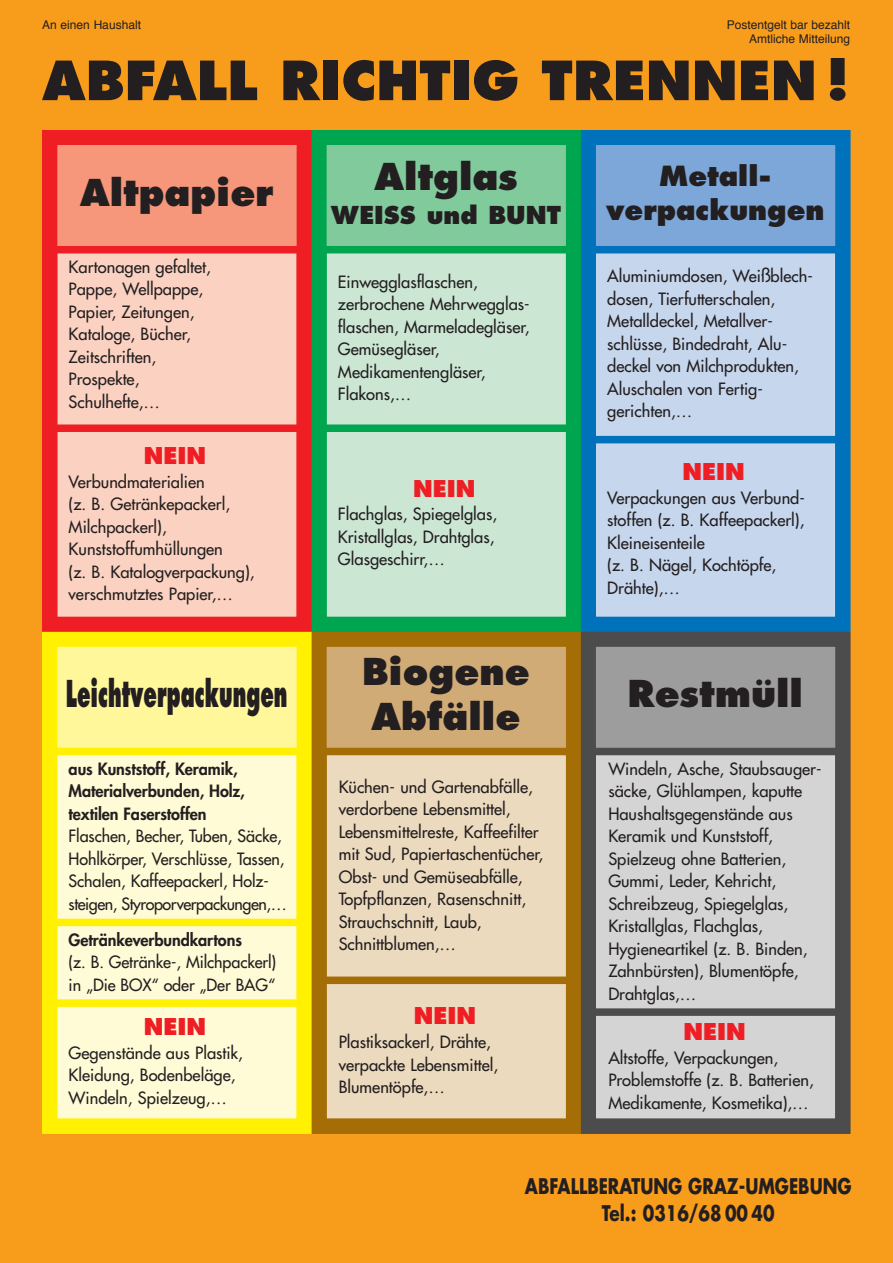
<style>
.page{position:relative;width:893px;height:1263px;background:#fff}
.page>*{position:absolute;margin:0;border:0;box-sizing:border-box;transform-origin:0 0}
.t1{font:800 52.5px "Futura";letter-spacing:.005em;color:#231f20}
.t2{font:800 36px/44.5px "Futura";color:#231f20}
.t3{font:800 36px "Futura";color:#231f20;scale:.54 1}
.t4{font:800 27px/33.3px "Futura";color:#231f20;text-align:center}
.t5{font:800 24px "Futura";color:#231f20}
.t6{font:800 22.5px "Futura";color:#ee1e24}
.t7{font:700 21px/27.3px "Futura";color:#231f20;text-align:center;scale:.8 1}
.t8{font:16.5px/22.5px "Futura";color:#231f20}
.t9{font:800 16.5px/22.5px "Futura";letter-spacing:-.005em;color:#231f20}
.t10{font:12px/14.4px "Helvetica";color:#231f20;text-align:right}
</style>
<div class="page">
<div style="left:0;top:1px;width:893px;height:1262px;background:#f89c1c"></div>
<div style="left:50px;top:138px;width:254px;height:486px;background:#fbd2c1"></div>
<div style="left:319px;top:639px;width:254px;height:487px;background:#ecdabe"></div>
<div style="left:51px;top:136px;width:253px;height:114px;background:#f6977b"></div>
<div style="left:50px;top:639px;width:254px;height:487px;background:#fffbd6"></div>
<div style="left:319px;top:138px;width:254px;height:486px;background:#cbe6d3"></div>
<div style="left:588px;top:138px;width:255px;height:486px;background:#c6d6ed"></div>
<div style="left:49px;top:424px;width:256px;height:8px;background:#ee1e24"></div>
<div style="left:588px;top:639px;width:255px;height:487px;background:#d4d4d5"></div>
<div style="left:318px;top:424px;width:256px;height:8px;background:#00a54f"></div>
<div style="left:587px;top:436px;width:257px;height:7px;background:#0072bc"></div>
<div style="left:49px;top:999px;width:256px;height:8px;background:#fff101"></div>
<div style="left:49px;top:919px;width:256px;height:7px;background:#fff101"></div>
<div style="left:588px;top:1008px;width:257px;height:8px;background:#4d4c4d"></div>
<div style="left:319px;top:976px;width:256px;height:8px;background:#a46d05"></div>
<div style="left:42px;top:130px;width:270px;height:502px;border:15px solid #ee1e24"></div>
<div style="left:49px;top:246px;width:256px;height:7px;background:#ee1e24"></div>
<div style="left:319px;top:136px;width:254px;height:114px;background:#81ca9c"></div>
<div style="left:312px;top:130px;width:269px;height:502px;border:15px solid #00a54f"></div>
<div style="left:318px;top:246px;width:256px;height:7px;background:#00a54f"></div>
<div style="left:590px;top:136px;width:251px;height:114px;background:#7da7d8"></div>
<div style="left:587px;top:246px;width:257px;height:7px;background:#0072bc"></div>
<div style="left:581px;top:130px;width:269px;height:502px;border:15px solid #0072bc"></div>
<div style="left:51px;top:638px;width:253px;height:113px;background:#fff79a"></div>
<div style="left:42px;top:632px;width:270px;height:501px;border:15px solid #fff101"></div>
<div style="left:49px;top:748px;width:256px;height:7px;background:#fff101"></div>
<div style="left:321px;top:638px;width:253px;height:113px;background:#d1ab75"></div>
<div style="left:312px;top:632px;width:269px;height:501px;border:15px solid #a46d05"></div>
<div style="left:318px;top:748px;width:256px;height:7px;background:#a46d05"></div>
<div style="left:590px;top:638px;width:253px;height:113px;background:#9d9d9e"></div>
<div style="left:581px;top:632px;width:269px;height:501px;border:15px solid #4d4c4d"></div>
<div style="left:587px;top:748px;width:257px;height:7px;background:#4d4c4d"></div>
<p class="t10" style="left:42px;top:18px;width:100px">An einen Haushalt</p>
<p class="t10" style="left:727px;top:18px;width:125px">Postentgelt bar bezahlt<br>Amtliche Mitteilung</p>
<h1 class="t1" style="left:42px;top:58px;width:809px">ABFALL RICHTIG TRENNEN !</h1>
<h2 class="t2" style="left:80px;top:173px;width:195px">Altpapier</h2>
<p class="t8" style="left:69px;top:257px;width:144px">Kartonagen gefaltet,<br>Pappe, Wellpappe,<br>Papier, Zeitungen,<br>Kataloge, Bücher,<br>Zeitschriften,<br>Prospekte,<br>Schulhefte,…</p>
<h3 class="t6" style="left:144px;top:446px;width:64px">NEIN</h3>
<p class="t8" style="left:69px;top:472px;width:187px">Verbundmaterialien<br>(z. B. Getränkepackerl,<br>Milchpackerl),<br>Kunststoffumhüllungen<br>(z. B. Katalogverpackung), verschmutztes Papier,…</p>
<h2 class="t3" style="left:66px;top:678px;width:412px">Leichtverpackungen</h2>
<p class="t9" style="left:69px;top:759px;width:178px">aus Kunststoff, Keramik,<br>Materialverbunden, Holz, textilen Faserstoffen</p>
<p class="t8" style="left:69px;top:826px;width:220px">Flaschen, Becher, Tuben, Säcke, Hohlkörper, Verschlüsse, Tassen, Schalen, Kaffeepackerl, Holz&shy;steigen, Styroporverpackungen,…</p>
<p class="t9" style="left:69px;top:930px;width:175px">Getränkeverbundkartons</p>
<p class="t8" style="left:69px;top:952px;width:209px">(z. B. Getränke-, Milchpackerl) in „Die BOX“ oder „Der BAG“</p>
<h3 class="t6" style="left:144px;top:1017px;width:64px">NEIN</h3>
<p class="t8" style="left:69px;top:1043px;width:176px">Gegenstände aus Plastik,<br>Kleidung, Bodenbeläge,<br>Windeln, Spielzeug,…</p>
<h2 class="t2" style="left:374px;top:157px;width:145px">Altglas</h2>
<h3 class="t5" style="left:331px;top:205px;width:232px">WEISS und BUNT</h3>
<p class="t8" style="left:338px;top:272px;width:193px">Einwegglasflaschen, zerbrochene Mehrwegglas&shy;flaschen, Marmeladegläser,<br>Gemüsegläser,<br>Medikamentengläser,<br>Flakons,…</p>
<h3 class="t6" style="left:413px;top:478px;width:64px">NEIN</h3>
<p class="t8" style="left:338px;top:504px;width:161px">Flachglas, Spiegelglas,<br>Kristallglas, Drahtglas,<br>Glasgeschirr,…</p>
<h2 class="t2" style="left:362px;top:652px;width:169px">Biogene<br>Abfälle</h2>
<p class="t8" style="left:339px;top:776px;width:206px">Küchen- und Gartenabfälle, verdorbene Lebensmittel,<br>Lebensmittelreste, Kaffeefilter mit Sud, Papiertaschentücher,<br>Obst- und Gemüseabfälle,<br>Topfpflanzen, Rasenschnitt,<br>Strauchschnitt, Laub,<br>Schnittblumen,…</p>
<h3 class="t6" style="left:414px;top:1006px;width:64px">NEIN</h3>
<p class="t8" style="left:339px;top:1032px;width:161px">Plastiksackerl, Drähte, verpackte Lebensmittel,<br>Blumentöpfe,…</p>
<h3 class="t4" style="left:606px;top:162px;width:220px">Metall&shy;verpackungen</h3>
<p class="t8" style="left:607px;top:266px;width:207px">Aluminiumdosen, Weißblech&shy;dosen, Tierfutterschalen,<br>Metalldeckel, Metallver&shy;schlüsse, Bindedraht, Alu&shy;deckel von Milchprodukten,<br>Aluschalen von Fertig&shy;gerichten,…</p>
<h3 class="t6" style="left:682px;top:461px;width:64px">NEIN</h3>
<p class="t8" style="left:607px;top:487px;width:199px">Verpackungen aus Verbund&shy;stoffen (z. B. Kaffeepackerl),<br>Kleineisenteile<br>(z. B. Nägel, Kochtöpfe,<br>Drähte),…</p>
<h2 class="t2" style="left:628px;top:674px;width:177px">Restmüll</h2>
<p class="t8" style="left:608px;top:758px;width:215px">Windeln, Asche, Staubsauger&shy;säcke, Glühlampen, kaputte<br>Haushaltsgegenstände aus<br>Keramik und Kunststoff,<br>Spielzeug ohne Batterien,<br>Gummi, Leder, Kehricht,<br>Schreibzeug, Spiegelglas,<br>Kristallglas, Flachglas,<br>Hygieneartikel (z. B. Binden,<br>Zahnbürsten), Blumentöpfe,<br>Drahtglas,…</p>
<h3 class="t6" style="left:683px;top:1022px;width:64px">NEIN</h3>
<p class="t8" style="left:608px;top:1048px;width:207px">Altstoffe, Verpackungen,<br>Problemstoffe (z. B. Batterien,<br>Medikamente, Kosmetika),…</p>
<p class="t7" style="left:525px;top:1174px;width:410px">ABFALLBERATUNG GRAZ-UMGEBUNG<br>Tel.: 0316/68 00 40</p>
</div>
